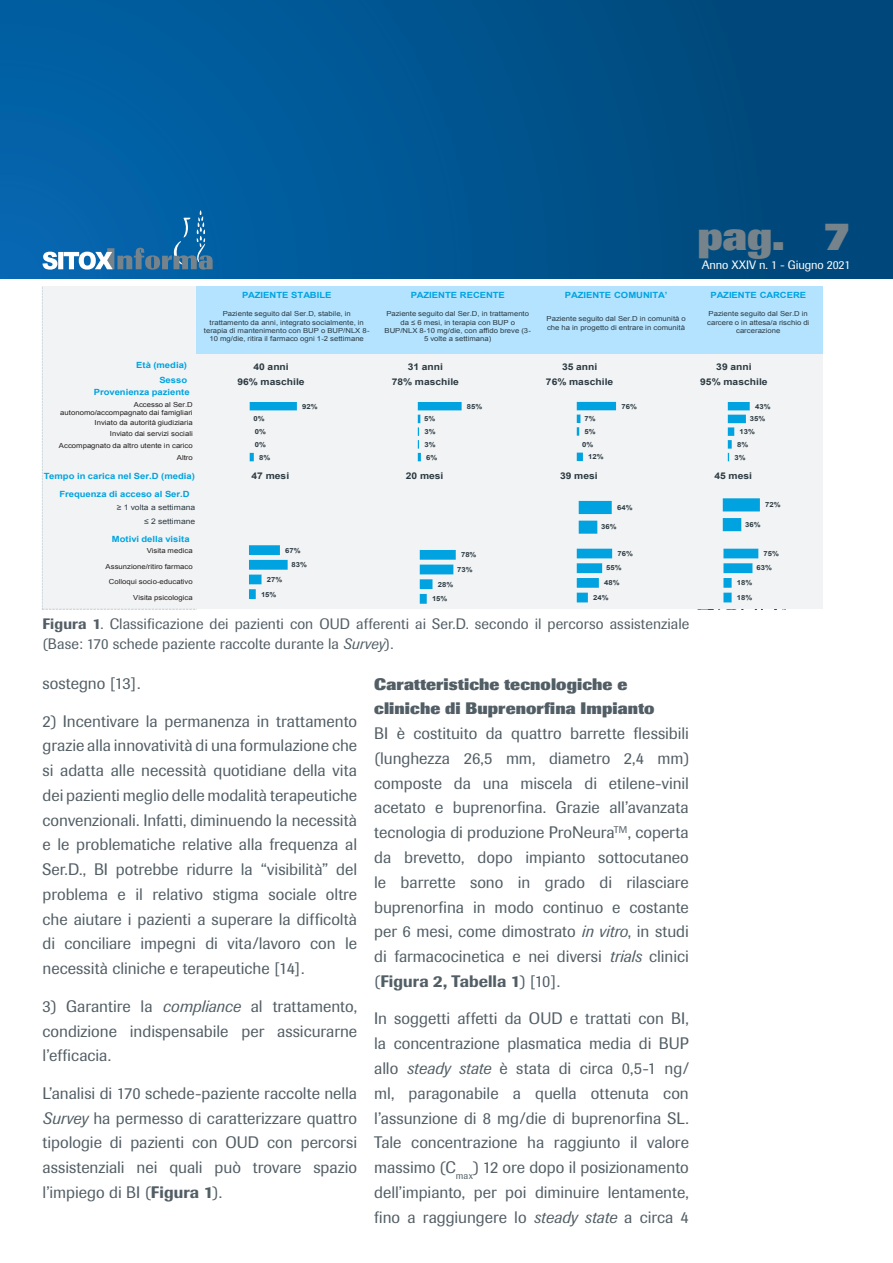
<style>
.page{position:relative;width:893px;height:1263px;background:#fff}
.page>*{position:absolute;margin:0;border:0;box-sizing:border-box;transform-origin:0 0}
.t1{font:800 40.5px "Imago";color:#76838a}
.Normale{font:16.5px/24.8px "Imago";color:#525e65;text-align:justify}
.Normale-2{font:800 16.5px/24.8px "Imago";letter-spacing:.005em;color:#525e65}
.Normale-3{font:15px/19.5px "Imago";letter-spacing:.005em;color:#525e65}
.t2{font:12px "Imago";letter-spacing:-.01em;color:#fff}
.t3{font:700 9.3px "Arial";letter-spacing:.005em;color:#2b3a42;scale:1.11 1}
.t4{font:700 8.55px "Arial";color:#00a3e0;scale:1.11 1}
.t5{font:700 8.55px "Arial";color:#00a3e0;scale:1.11 1}
.t6{font:7.65px/14.1px "Arial";color:#2b3a42;text-align:right;scale:1.11 1}
.t7{font:6.9px/8.4px "Arial";letter-spacing:.005em;color:#2b3a42;text-align:center;scale:1.11 1}
.t8{font:6.9px/8.4px "Arial";letter-spacing:.005em;color:#231f20;text-align:right;scale:1.11 1}
.t9{font:700 6.9px/14.2px "Arial";letter-spacing:.005em;color:#2b3a42;scale:1.11 1}
.s1{font-style:inherit}
.s2{font-weight:500}
.s3{font-style:italic}
</style>
<div class="page">
<div style="left:0;top:0;width:893px;height:278px;background:linear-gradient(to right,#0164ab,#004576)"></div>
<svg style="left:43px;top:210px;width:170px;height:60px;background:#2674ae"></svg>
<div style="left:197px;top:287px;width:180px;height:68px;background:#b4e3ff"></div>
<div style="left:377px;top:287px;width:162px;height:68px;background:#b4e3ff"></div>
<div style="left:539px;top:287px;width:155px;height:68px;background:#b4e3ff"></div>
<div style="left:694px;top:287px;width:129px;height:68px;background:#b4e3ff"></div>
<div style="left:197px;top:355px;width:180px;height:254px;background:#f2f3f4"></div>
<div style="left:377px;top:355px;width:162px;height:254px;background:#f2f3f4"></div>
<div style="left:539px;top:355px;width:155px;height:254px;background:#f2f3f4"></div>
<div style="left:694px;top:355px;width:129px;height:254px;background:#f2f3f4"></div>
<div style="left:42px;top:287px;width:155px;height:323px;background:#f2f3f4"></div>
<svg style="left:250px;top:402px;width:47px;height:59px"></svg>
<svg style="left:418px;top:402px;width:44px;height:59px"></svg>
<svg style="left:577px;top:402px;width:39px;height:59px"></svg>
<svg style="left:728px;top:402px;width:22px;height:59px"></svg>
<svg style="left:249px;top:545px;width:39px;height:54px"></svg>
<svg style="left:420px;top:550px;width:36px;height:54px"></svg>
<svg style="left:577px;top:549px;width:35px;height:53px"></svg>
<svg style="left:723px;top:549px;width:35px;height:53px"></svg>
<svg style="left:579px;top:501px;width:33px;height:33px"></svg>
<svg style="left:723px;top:498px;width:37px;height:33px"></svg>
<p class="t4" style="left:242px;top:289px;width:82px">PAZIENTE STABILE</p>
<p class="t7" style="left:204px;top:310px;width:151px">Paziente seguito dal Ser.D, stabile, in trattamento da anni, integrato socialmente, in terapia di mantenimento con BUP o BUP/NLX 8- 10 mg/die, ritira il farmaco ogni 1-2 settimane</p>
<p class="t4" style="left:411px;top:289px;width:86px">PAZIENTE RECENTE</p>
<p class="t7" style="left:385px;top:310px;width:133px">Paziente seguito dal Ser.D, in trattamento da <span class="s1">≤</span> 6 mesi, in terapia con BUP o BUP/NLX 8-10 mg/die, con affido breve (3- 5 volte a settimana)</p>
<p class="t5" style="left:565px;top:289px;width:94px">PAZIENTE COMUNITA’</p>
<p class="t7" style="left:547px;top:315px;width:127px;text-align:left">Paziente seguito dal Ser.D in comunità o che ha in progetto di entrare in comunità</p>
<h1 class="t1" style="left:697px;top:212px;width:155px">pag. 7</h1>
<p class="t2" style="left:702px;top:258px;width:150px">Anno XXIV n. 1 - Giugno 2021</p>
<p class="t4" style="left:710px;top:289px;width:88px">PAZIENTE CARCERE</p>
<p class="t7" style="left:707px;top:310px;width:94px">Paziente seguito dal Ser.D in carcere o in attesa/a rischio di carcerazione</p>
<p class="t4" style="left:136px;top:359px;width:47px">Età (media)</p>
<p class="t3" style="left:253px;top:360px;width:33px">40 anni</p>
<p class="t3" style="left:408px;top:360px;width:33px">31 anni</p>
<p class="t3" style="left:562px;top:360px;width:33px">35 anni</p>
<p class="t3" style="left:716px;top:360px;width:33px">39 anni</p>
<p class="t4" style="left:159px;top:374px;width:27px">Sesso</p>
<p class="t3" style="left:237px;top:375px;width:62px">96% maschile</p>
<p class="t3" style="left:392px;top:375px;width:62px">78% maschile</p>
<p class="t3" style="left:546px;top:375px;width:62px">76% maschile</p>
<p class="t3" style="left:700px;top:375px;width:62px">95% maschile</p>
<p class="t4" style="left:94px;top:386px;width:88px">Provenienza paziente</p>
<p class="t8" style="left:60px;top:400px;width:121px">Accesso al Ser.D autonomo/accompagnato dai famigliari</p>
<p class="t8" style="left:95px;top:417px;width:90px;line-height:11.2px">Inviato da autorità giudiziaria<br>Inviato dai servizi sociali</p>
<p class="t8" style="left:59px;top:440px;width:122px;line-height:12px">Accompagnato da altro utente in carico<br>Altro</p>
<p class="t9" style="left:253px;top:412px;width:12px">0%</p>
<p class="t9" style="left:255px;top:425px;width:12px">0%</p>
<p class="t9" style="left:255px;top:437px;width:12px">0%</p>
<p class="t9" style="left:259px;top:450px;width:12px">8%</p>
<p class="t9" style="left:302px;top:399px;width:15px">92%</p>
<p class="t9" style="left:424px;top:412px;width:13px;line-height:12.9px">5%<br>3%<br>3%<br>6%</p>
<p class="t9" style="left:467px;top:399px;width:15px">85%</p>
<p class="t9" style="left:584px;top:411px;width:12px">7%</p>
<p class="t9" style="left:585px;top:424px;width:12px">5%</p>
<p class="t9" style="left:582px;top:437px;width:12px">0%</p>
<p class="t9" style="left:588px;top:450px;width:15px">12%</p>
<p class="t9" style="left:621px;top:399px;width:15px">76%</p>
<p class="t9" style="left:750px;top:400px;width:20px;line-height:12.3px;text-indent:5px">43%<br>35%</p>
<p class="t9" style="left:740px;top:425px;width:15px">13%</p>
<p class="t9" style="left:737px;top:437px;width:12px">8%</p>
<p class="t9" style="left:734px;top:450px;width:12px">3%</p>
<p class="t4" style="left:44px;top:470px;width:138px">Tempo in carica nel Ser.D (media)</p>
<p class="t3" style="left:252px;top:469px;width:35px">47 mesi</p>
<p class="t3" style="left:406px;top:469px;width:35px">20 mesi</p>
<p class="t3" style="left:560px;top:469px;width:35px">39 mesi</p>
<p class="t3" style="left:714px;top:469px;width:35px">45 mesi</p>
<p class="t4" style="left:59px;top:488px;width:119px">Frequenza di acceso al Ser.D</p>
<p class="t6" style="left:117px;top:500px;width:72px">≥ 1 volta a settimana ≤ 2 settimane</p>
<p class="t4" style="left:112px;top:533px;width:71px">Motivi della visita</p>
<p class="t8" style="left:147px;top:546px;width:43px">Visita medica</p>
<p class="t8" style="left:106px;top:562px;width:80px">Assunzione/ritiro farmaco</p>
<p class="t8" style="left:109px;top:578px;width:77px">Colloqui socio-educativo</p>
<p class="t8" style="left:133px;top:594px;width:55px">Visita psicologica</p>
<p class="t9" style="left:291px;top:543px;width:15px;text-indent:-6px">67%<br>83%</p>
<p class="t9" style="left:261px;top:572px;width:21px;line-height:14.7px;text-indent:6px">27%<br>15%</p>
<p class="t9" style="left:457px;top:548px;width:19px;text-align:center">78%<br>73%</p>
<p class="t9" style="left:432px;top:577px;width:21px;line-height:14.7px;text-indent:6px">28%<br>15%</p>
<p class="t9" style="left:617px;top:500px;width:15px">64%</p>
<p class="t9" style="left:601px;top:520px;width:15px">36%</p>
<p class="t9" style="left:606px;top:547px;width:26px;text-indent:11px">76%<br>55%</p>
<p class="t9" style="left:593px;top:576px;width:25px;line-height:14.7px;text-indent:11px">48%<br>24%</p>
<p class="Normale-3" style="left:42px;top:614px;width:648px"><span class="s2">Figura 1</span>. Classificazione dei pazienti con OUD afferenti ai Ser.D. secondo il percorso assistenziale (Base: 170 schede paziente raccolte durante la <span class="s3">Survey</span>).</p>
<p class="Normale" style="left:43px;top:671px;width:99px">sostegno [13].</p>
<p class="Normale" style="left:43px;top:708px;width:316px">2) Incentivare la permanenza in trattamento grazie alla innovatività di una formulazione che si adatta alle necessità quotidiane della vita dei pazienti meglio delle modalità terapeutiche convenzionali. Infatti, diminuendo la necessità e le problematiche relative alla frequenza al Ser.D., BI potrebbe ridurre la “visibilità” del problema e il relativo stigma sociale oltre che aiutare i pazienti a superare la difficoltà di conciliare impegni di vita/lavoro con le necessità cliniche e terapeutiche [14].</p>
<p class="Normale" style="left:43px;top:994px;width:316px">3) Garantire la <span class="s3">compliance</span> al trattamento, condizione indispensabile per assicurarne l’efficacia.</p>
<p class="Normale" style="left:43px;top:1081px;width:316px">L’analisi di 170 schede-paziente raccolte nella <span class="s3">Survey</span> ha permesso di caratterizzare quattro tipologie di pazienti con OUD con percorsi assistenziali nei quali può trovare spazio l’impiego di BI (<span class="s2">Figura 1</span>).</p>
<p class="Normale-2" style="left:374px;top:671px;width:282px">Caratteristiche tecnologiche e cliniche di Buprenorfina Impianto</p>
<p class="Normale" style="left:374px;top:721px;width:316px">BI è costituito da quattro barrette flessibili (lunghezza 26,5 mm, diametro 2,4 mm) composte da una miscela di etilene-vinil acetato e buprenorfina. Grazie all’avanzata tecnologia di produzione ProNeura<sup>TM</sup>, coperta da brevetto, dopo impianto sottocutaneo le barrette sono in grado di rilasciare buprenorfina in modo continuo e costante per 6 mesi, come dimostrato <span class="s3">in vitro</span>, in studi di farmacocinetica e nei diversi <span class="s3">trials</span> clinici (<span class="s2">Figura 2, Tabella 1</span>) [10].</p>
<p class="Normale" style="left:374px;top:1006px;width:316px">In soggetti affetti da OUD e trattati con BI, la concentrazione plasmatica media di BUP allo <span class="s3">steady state</span> è stata di circa 0,5-1 ng/ ml, paragonabile a quella ottenuta con l’assunzione di 8 mg/die di buprenorfina SL.<br>Tale concentrazione ha raggiunto il valore massimo (C<sub>max</sub>) 12 ore dopo il posizionamento dell’impianto, per poi diminuire lentamente, fino a raggiungere lo <span class="s3">steady state</span> a circa 4</p>
<p class="t9" style="left:765px;top:498px;width:15px">72%</p>
<p class="t9" style="left:745px;top:517px;width:15px">36%</p>
<p class="t9" style="left:756px;top:547px;width:22px;text-indent:7px">75%<br>63%</p>
<p class="t9" style="left:737px;top:576px;width:15px;line-height:14.7px">18%<br>18%</p>
</div>
